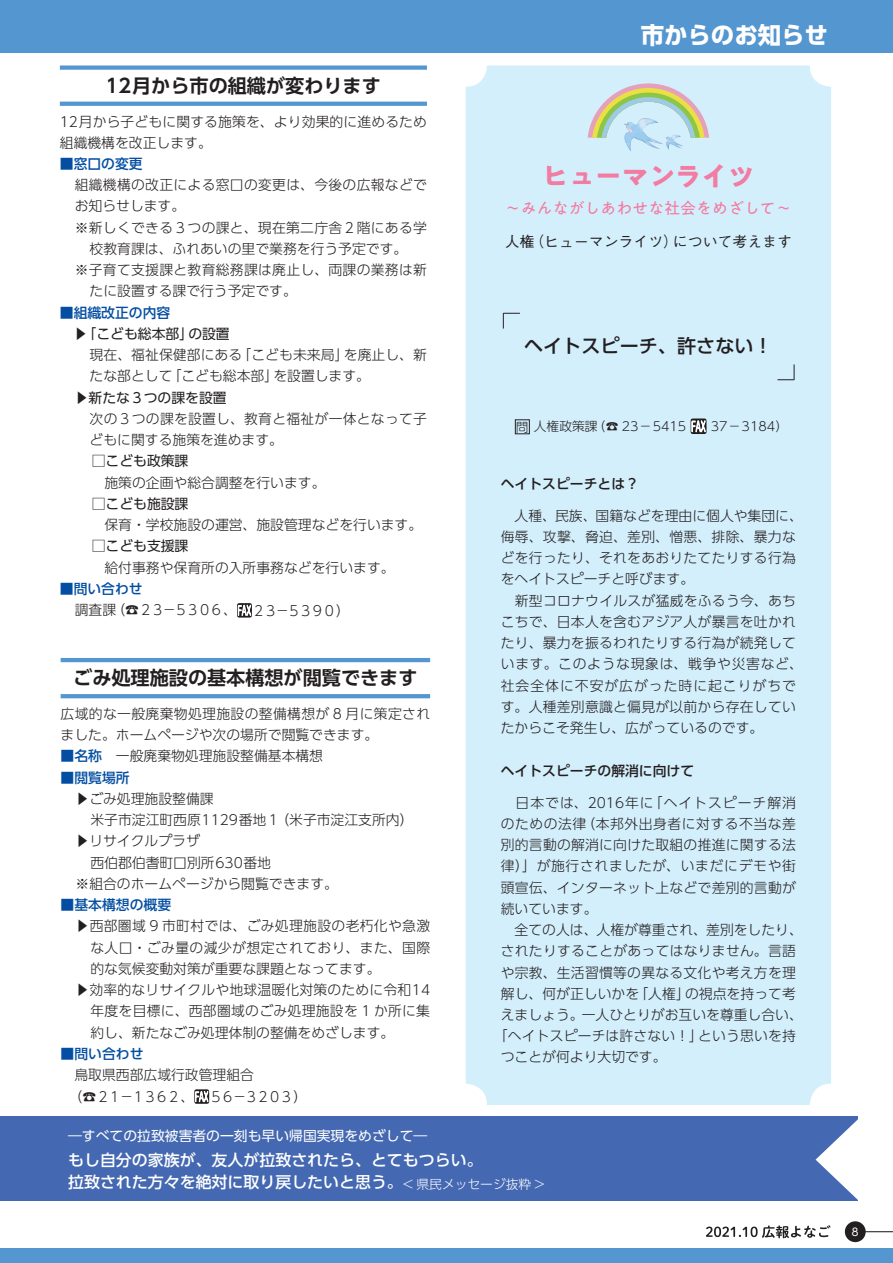
<style>
.page{position:relative;width:893px;height:1263px;background:#fff}
.page>*{position:absolute;margin:0;border:0;box-sizing:border-box;transform-origin:0 0}
.t1{font:26.25px "PA1 Gothic Std Bold 90 msp RKSJ H";color:#f27ca2}
.t2{font:23.4px "UD Shin Go Pro Bold 90 msp RKSJ H";color:#fff}
.t3{font:19.2px "UD Shin Go Pro De Bold 90 msp RKSJ H";color:#231f20}
.t4{font:18.9px "UD Shin Go Pro Medium 90 msp RKSJ H";color:#231f20}
.t5{font:15.75px/21.3px "UD Shin Go Pro Medium 90 msp RKSJ H";color:#fff}
.t6{font:15.75px "PA1 Gothic Std Regular 90 msp RKSJ H";color:#f27ca2}
.t7{font:14.7px "Gothic BBB Pro Medium 90 msp RKSJ H";color:#231f20}
.t8{font:13.8px/21.3px "UD Shin Go Pro Light 90 msp RKSJ H";letter-spacing:.01em;color:#231f20}
.t9{font:13.8px "UD Shin Go Pro Regular 90 msp RKSJ H";color:#231f20}
.t10{font:13.8px "UD Shin Go Pro Medium 90 msp RKSJ H";color:#034ea2}
.t11{font:13.8px "UD Shin Go Pro Medium 90 msp RKSJ H";color:#231f20}
.t12{font:13.8px "UD Shin Go Pro Light 90 msp RKSJ H";letter-spacing:.03em;color:#231f20}
.t13{font:13.8px "UD Shin Go Pro Light 90 msp RKSJ H";letter-spacing:.07em;color:#231f20}
.t14{font:13.8px "UD Shin Go Pro Light 90 msp RKSJ H";letter-spacing:.04em;color:#231f20}
.t15{font:13.8px "UD Shin Go Pro Light 90 msp RKSJ H";letter-spacing:.05em;color:#231f20}
.t16{font:13.8px "UD Shin Go Pro Light 90 msp RKSJ H";letter-spacing:-.15em;color:#231f20}
.t17{font:13.65px "UD Shin Go Pro Regular 90 msp RKSJ H";color:#fff}
.t18{font:12.45px "UD Shin M Go Pro Light 90 msp RKSJ H";color:#231f20}
.t19{font:10.65px "UD Shin Go Pro Regular 90 msp RKSJ H";color:#fff}
.s1{font-family:"UD Shin Go Pro Light 90 msp RKSJ H"}
.s2{font-family:"UD Shin Go Pro Medium 90 msp RKSJ H";color:#034ea2}
.s3{font-family:"UD Shin Go Pro Light 90 msp RKSJ H";font-size:12.6px}
</style>
<div class="page">
<div style="left:0;top:1117px;width:857px;height:84px;background:#4468b1"></div>
<svg style="left:815px;top:1117px;width:43px;height:84px"></svg>
<div style="left:0;top:0;width:893px;height:53px;background:#5496d0"></div>
<hr style="left:861px;top:1231px;width:32px;height:1px;background:#231f20">
<div style="left:845px;top:1221px;width:21px;height:21px;background:#231f20;border-radius:50%"></div>
<div style="left:466px;top:65px;width:365px;height:1040px;background:#d4effc;border-radius:21px"></div>
<svg style="left:588px;top:83px;width:121px;height:68px"></svg>
<div style="left:515px;top:420px;width:14px;height:14px;border:1px solid #231f20"></div>
<svg style="left:690px;top:419px;width:16px;height:15px"></svg>
<svg style="left:691px;top:418px;width:15px;height:16px"></svg>
<svg style="left:777px;top:364px;width:18px;height:16px"></svg>
<svg style="left:503px;top:313px;width:17px;height:16px"></svg>
<div style="left:0;top:1248px;width:893px;height:15px;background:#5496d0"></div>
<svg style="left:706px;top:1225px;width:124px;height:13px"></svg>
<hr style="left:61px;top:658px;width:369px;height:4px;background:#5496d0">
<svg style="left:61px;top:694px;width:369px;height:4px"></svg>
<svg style="left:194px;top:1089px;width:15px;height:15px"></svg>
<svg style="left:195px;top:1089px;width:14px;height:15px"></svg>
<div style="left:60px;top:65px;width:367px;height:5px;background:#5496d0"></div>
<svg style="left:60px;top:102px;width:367px;height:4px"></svg>
<svg style="left:237px;top:603px;width:15px;height:15px"></svg>
<svg style="left:238px;top:603px;width:13px;height:15px"></svg>
<h3 class="t3" style="left:106px;top:79px;width:276px">12月から市の組織が変わります</h3>
<p class="t8" style="left:60px;top:113px;width:369px">12月から子どもに関する施策を、より効果的に進めるため組織機構を改正します。</p>
<p class="t10" style="left:60px;top:159px;width:84px">■窓口の変更</p>
<p class="t8" style="left:75px;top:176px;width:354px">組織機構の改正による窓口の変更は、今後の広報などで</p>
<p class="t8" style="left:75px;top:198px;width:112px">お知らせします。</p>
<p class="t8" style="left:75px;top:219px;width:354px">※新しくできる３つの課と、現在第二庁舎２階にある学</p>
<p class="t8" style="left:90px;top:240px;width:319px">校教育課は、ふれあいの里で業務を行う予定です。</p>
<p class="t8" style="left:75px;top:261px;width:354px">※子育て支援課と教育総務課は廃止し、両課の業務は新</p>
<p class="t8" style="left:90px;top:283px;width:209px">たに設置する課で行う予定です。</p>
<p class="t10" style="left:60px;top:307px;width:112px">■組織改正の内容</p>
<p class="t9" style="left:60px;top:329px;width:171px"><span class="s1">　▶</span>「こども総本部」の設置</p>
<p class="t8" style="left:90px;top:346px;width:339px">現在、福祉保健部にある「こども未来局」を廃止し、新たな部として「こども総本部」を設置します。</p>
<p class="t9" style="left:75px;top:392px;width:153px">▶新たな３つの課を設置</p>
<p class="t8" style="left:90px;top:410px;width:339px">次の３つの課を設置し、教育と福祉が一体となって子どもに関する施策を進めます。</p>
<p class="t9" style="left:92px;top:456px;width:98px">□こども政策課</p>
<p class="t8" style="left:104px;top:474px;width:223px">施策の企画や総合調整を行います。</p>
<p class="t9" style="left:92px;top:499px;width:98px">□こども施設課</p>
<p class="t8" style="left:104px;top:516px;width:319px">保育・学校施設の運営、施設管理などを行います。</p>
<p class="t9" style="left:92px;top:541px;width:98px">□こども支援課</p>
<p class="t8" style="left:104px;top:559px;width:292px">給付事務や保育所の入所事務などを行います。</p>
<p class="t10" style="left:60px;top:584px;width:84px">■問い合わせ</p>
<p class="t16" style="left:75px;top:605px;width:277px">調査課（☎２３－５３０６、 ２３－５３９０）</p>
<h3 class="t3" style="left:73px;top:671px;width:346px">ごみ処理施設の基本構想が閲覧できます</h3>
<p class="t8" style="left:61px;top:705px;width:371px">広域的な一般廃棄物処理施設の整備構想が 8 月に策定されました。ホームページや次の場所で閲覧できます。</p>
<p class="t8" style="left:61px;top:748px;width:264px"><span class="s2">■名称　</span>一般廃棄物処理施設整備基本構想</p>
<p class="t10" style="left:61px;top:772px;width:71px">■閲覧場所</p>
<p class="t8" style="left:76px;top:790px;width:140px">▶ごみ処理施設整備課</p>
<p class="t8" style="left:90px;top:811px;width:325px">米子市淀江町西原1129番地１（米子市淀江支所内）</p>
<p class="t8" style="left:76px;top:832px;width:126px">▶リサイクルプラザ</p>
<p class="t8" style="left:90px;top:854px;width:182px">西伯郡伯耆町口別所630番地</p>
<p class="t8" style="left:76px;top:875px;width:264px">※組合のホームページから閲覧できます。</p>
<p class="t10" style="left:61px;top:900px;width:112px">■基本構想の概要</p>
<p class="t8" style="left:76px;top:917px;width:356px">▶西部圏域 9 市町村では、ごみ処理施設の老朽化や急激</p>
<p class="t12" style="left:90px;top:942px;width:341px">な人口・ごみ量の減少が想定されており、また、国際</p>
<p class="t8" style="left:90px;top:960px;width:292px">的な気候変動対策が重要な課題となってます。</p>
<p class="t8" style="left:76px;top:981px;width:356px">▶効率的なリサイクルや地球温暖化対策のために令和14</p>
<p class="t8" style="left:90px;top:1002px;width:341px">年度を目標に、西部圏域のごみ処理施設を 1 か所に集</p>
<p class="t8" style="left:90px;top:1024px;width:305px">約し、新たなごみ処理体制の整備をめざします。</p>
<p class="t10" style="left:61px;top:1049px;width:84px">■問い合わせ</p>
<p class="t8" style="left:69px;top:1066px;width:240px;text-indent:-8px">　鳥取県西部広域行政管理組合<br>（☎２１－１３６２、 ５６－３２０３）</p>
<h2 class="t2" style="left:641px;top:27px;width:189px">市からのお知らせ</h2>
<h1 class="t1" style="left:542px;top:167px;width:214px">ヒューマンライツ</h1>
<p class="t6" style="left:505px;top:202px;width:288px">～みんながしあわせな社会をめざして～</p>
<p class="t7" style="left:505px;top:236px;width:289px">人権（ヒューマンライツ）について考えます</p>
<h3 class="t4" style="left:524px;top:339px;width:250px">ヘイトスピーチ、許さない！</h3>
<p class="t18" style="left:516px;top:422px;width:172px">問人権政策課（☎ 23－5415</p>
<p class="t18" style="left:711px;top:422px;width:79px">37－3184）</p>
<p class="t11" style="left:501px;top:478px;width:137px">ヘイトスピーチとは ?</p>
<p class="t8" style="left:501px;top:507px;width:304px">　人種、民族、国籍などを理由に個人や集団に、侮辱、攻撃、脅迫、差別、憎悪、排除、暴力などを行ったり、それをあおりたてたりする行為をヘイトスピーチと呼びます。<br>　新型コロナウイルスが猛威をふるう今、あちこちで、日本人を含むアジア人が暴言を吐かれたり、暴力を振るわれたりする行為が続発しています。このような現象は、戦争や災害など、社会全体に不安が広がった時に起こりがちです。人種差別意識と偏見が以前から存在していたからこそ発生し、広がっているのです。</p>
<p class="t11" style="left:501px;top:765px;width:195px">ヘイトスピーチの解消に向けて</p>
<p class="t13" style="left:501px;top:797px;width:297px">　日本では、2016年に「ヘイトスピーチ解消</p>
<p class="t14" style="left:501px;top:818px;width:297px">のための法律（本邦外出身者に対する不当な差</p>
<p class="t8" style="left:501px;top:836px;width:297px">別的言動の解消に向けた取組の推進に関する法</p>
<p class="t15" style="left:501px;top:861px;width:297px">律）」が施行されましたが、いまだにデモや街</p>
<p class="t8" style="left:501px;top:879px;width:297px">頭宣伝、インターネット上などで差別的言動が</p>
<p class="t8" style="left:501px;top:900px;width:98px">続いています。</p>
<p class="t8" style="left:501px;top:921px;width:304px">　全ての人は、人権が尊重され、差別をしたり、</p>
<p class="t8" style="left:501px;top:942px;width:297px">されたりすることがあってはなりません。言語</p>
<p class="t8" style="left:501px;top:964px;width:297px">や宗教、生活習慣等の異なる文化や考え方を理</p>
<p class="t8" style="left:501px;top:985px;width:297px">解し、何が正しいかを「人権」の視点を持って考</p>
<p class="t8" style="left:501px;top:1006px;width:304px">えましょう。一人ひとりがお互いを尊重し合い、</p>
<p class="t8" style="left:494px;top:1027px;width:303px">「ヘイトスピーチは許さない！」という思いを持</p>
<p class="t8" style="left:501px;top:1049px;width:167px">つことが何より大切です。</p>
<p class="t17" style="left:68px;top:1131px;width:361px">―すべての拉致被害者の一刻も早い帰国実現をめざして―</p>
<p class="t5" style="left:68px;top:1152px;width:478px">もし自分の家族が、友人が拉致されたら、とてもつらい。<br>拉致された方々を絶対に取り戻したいと思う。<span class="s3">&lt; 県民メッセージ抜粋 &gt;</span></p>
<p class="t19" style="left:850px;top:1228px;width:12px">８</p>
</div>
